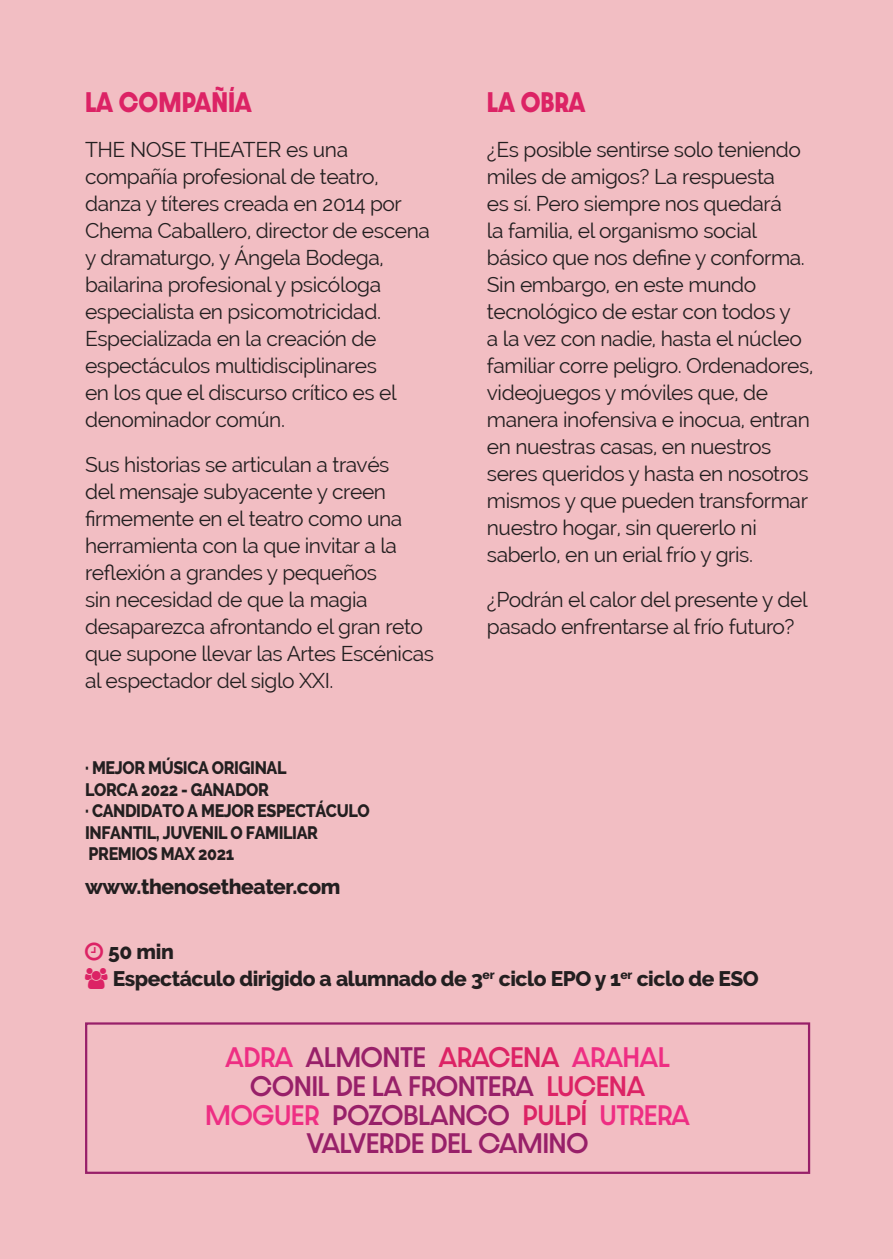
<style>
.page{position:relative;width:893px;height:1259px;background:#f2bec3}
.page>*{position:absolute;margin:0;border:0;box-sizing:border-box;transform-origin:0 0}
.t1{font:500 24px/28.8px "Dazzle Unicase";color:#982069;text-align:center}
.t2{font:700 24px "Dazzle Unicase";color:#dc2365;scale:.9 1}
.t3{font:21px/27px "Raleway";letter-spacing:-.02em;color:#231f20}
.t4{font:800 21px/27px "Raleway";letter-spacing:-.02em;color:#231f20}
.t5{font:800 18px/21.6px "Raleway";letter-spacing:-.025em;color:#231f20;scale:.9 1}
.s1{color:#ee2e83}
.s2{color:#dc2365}
</style>
<div class="page">
<div style="left:85px;top:1022px;width:725px;height:152px;border:2px solid #982069"></div>
<p class="t2" style="left:85px;top:84px;width:187px">LA COMPAÑÍA</p>
<p class="t3" style="left:85px;top:136px;width:346px">THE NOSE THEATER es una compañía profesional de teatro, danza y títeres creada en 2014 por<br>Chema Caballero, director de escena y dramaturgo, y Ángela Bodega, bailarina profesional y psicóloga especialista en psicomotricidad.<br>Especializada en la creación de espectáculos multidisciplinares<br>en los que el discurso crítico es el denominador común.</p>
<p class="t3" style="left:85px;top:451px;width:351px">Sus historias se articulan a través<br>del mensaje subyacente y creen firmemente en el teatro como una herramienta con la que invitar a la reflexión a grandes y pequeños<br>sin necesidad de que la magia desaparezca afrontando el gran reto que supone llevar las Artes Escénicas al espectador del siglo XXI.</p>
<p class="t5" style="left:85px;top:757px;width:318px">· MEJOR MÚSICA ORIGINAL<br>LORCA 2022 - GANADOR<br>· CANDIDATO A MEJOR ESPECTÁCULO<br>INFANTIL, JUVENIL O FAMILIAR<br>PREMIOS MAX 2021</p>
<p class="t4" style="left:85px;top:873px;width:257px">www.thenosetheater.com</p>
<p class="t2" style="left:487px;top:84px;width:111px">LA OBRA</p>
<p class="t3" style="left:487px;top:136px;width:328px">¿Es posible sentirse solo teniendo miles de amigos? La respuesta<br>es sí. Pero siempre nos quedará<br>la familia, el organismo social básico que nos define y conforma.<br>Sin embargo, en este mundo tecnológico de estar con todos y<br>a la vez con nadie, hasta el núcleo familiar corre peligro. Ordenadores, videojuegos y móviles que, de manera inofensiva e inocua, entran en nuestras casas, en nuestros seres queridos y hasta en nosotros mismos y que pueden transformar nuestro hogar, sin quererlo ni saberlo, en un erial frío y gris.</p>
<p class="t3" style="left:487px;top:586px;width:322px">¿Podrán el calor del presente y del pasado enfrentarse al frío futuro?</p>
<p class="t4" style="left:108px;top:938px;width:652px">50 min<br>Espectáculo dirigido a alumnado de 3<sup>er</sup> ciclo EPO y 1<sup>er</sup> ciclo de ESO</p>
<p class="t1" style="left:205px;top:1042px;width:486px"><span class="s1">ADRA</span> ALMONTE <span class="s2">ARACENA</span> <span class="s1">ARAHAL<br></span>CONIL DE LA FRONTERA <span class="s2">LUCENA<br></span><span class="s1">MOGUER</span> POZOBLANCO <span class="s2">PULPÍ</span> <span class="s1">UTRERA<br></span>VALVERDE DEL CAMINO</p>
</div>
